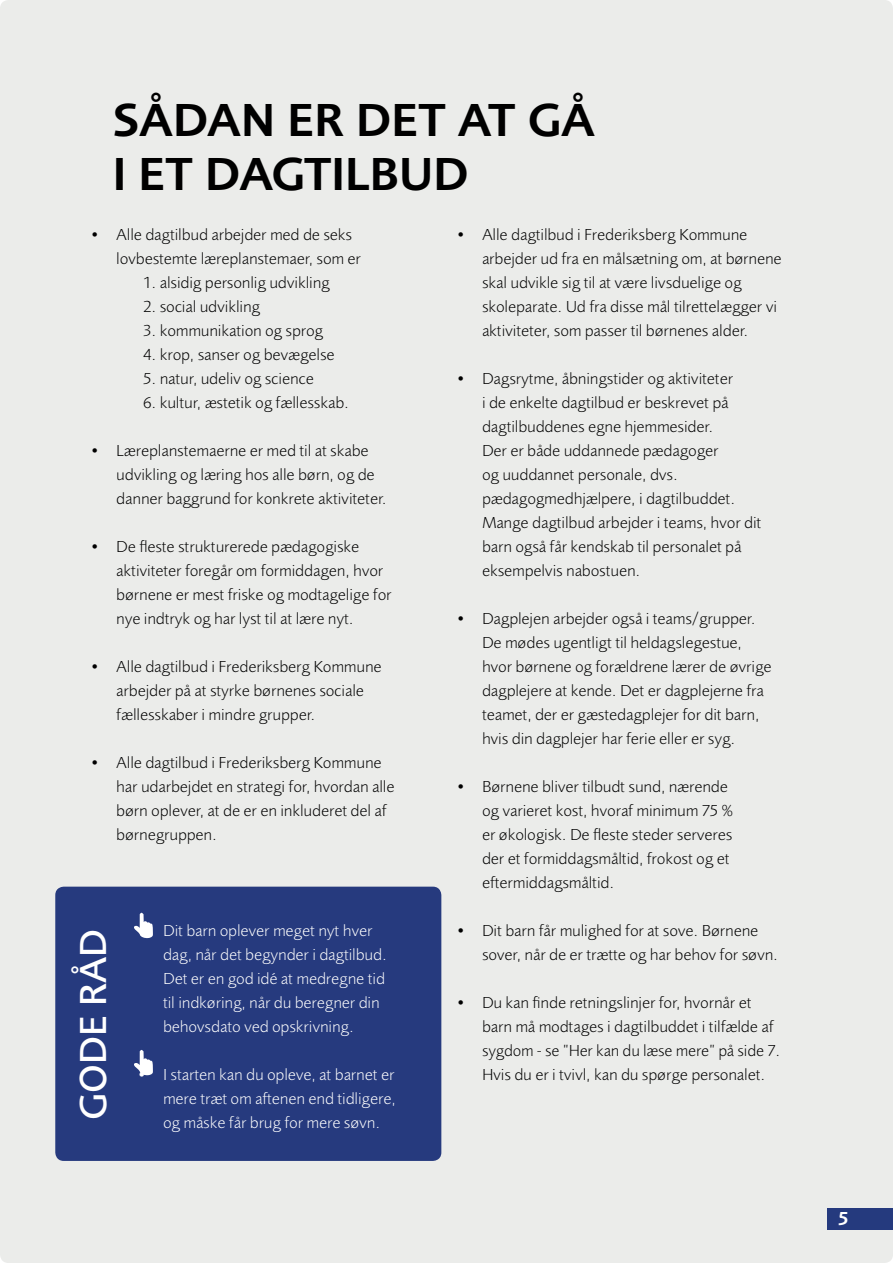
<style>
.page{position:relative;width:893px;height:1263px;background:#ebecea}
.page>*{position:absolute;margin:0;border:0;box-sizing:border-box;transform-origin:0 0}
.t1{font:48px/54px "Foundry Sans Demi";color:#000}
.t2{font:500 39px "Foundry Sans";color:#fff}
.t3{font:19.5px "Foundry Sans Demi";color:#fff}
.t4{font:300 16.5px/24px "Foundry Sans";color:#000}
.t5{font:300 16.5px/24px "Foundry Sans";color:#fff}
</style>
<div class="page">
<div style="left:55px;top:887px;width:386px;height:274px;background:#263a7e;border-radius:9px"></div>
<svg style="left:134px;top:912px;width:19px;height:26px"></svg>
<svg style="left:134px;top:1049px;width:19px;height:26px"></svg>
<div style="left:827px;top:1208px;width:66px;height:21px;background:#253a7e"></div>
<h1 class="t1" style="left:113px;top:93px;width:484px">SÅDAN ER DET AT GÅ<br>I ET DAGTILBUD</h1>
<p class="t4" style="left:116px;top:222px;width:246px;text-indent:-27px">• Alle dagtilbud arbejder med de seks lovbestemte læreplanstemaer, som er</p>
<p class="t4" style="left:143px;top:270px;width:188px">1. alsidig personlig udvikling</p>
<p class="t4" style="left:143px;top:294px;width:118px">2. social udvikling</p>
<p class="t4" style="left:143px;top:318px;width:181px">3. kommunikation og sprog</p>
<p class="t4" style="left:143px;top:343px;width:193px">4. krop, sanser og bevægelse</p>
<p class="t4" style="left:143px;top:367px;width:172px">5. natur, udeliv og science</p>
<p class="t4" style="left:143px;top:391px;width:207px">6. kultur, æstetik og fællesskab.</p>
<p class="t4" style="left:116px;top:438px;width:272px;text-indent:-27px">• Læreplanstemaerne er med til at skabe udvikling og læring hos alle børn, og de danner baggrund for konkrete aktiviteter.</p>
<p class="t4" style="left:116px;top:534px;width:277px;text-indent:-27px">• De fleste strukturerede pædagogiske aktiviteter foregår om formiddagen, hvor børnene er mest friske og modtagelige for nye indtryk og har lyst til at lære nyt.</p>
<p class="t4" style="left:116px;top:654px;width:267px;text-indent:-27px">• Alle dagtilbud i Frederiksberg Kommune arbejder på at styrke børnenes sociale fællesskaber i mindre grupper.</p>
<p class="t4" style="left:116px;top:750px;width:280px;text-indent:-27px">• Alle dagtilbud i Frederiksberg Kommune har udarbejdet en strategi for, hvordan alle børn oplever, at de er en inkluderet del af børnegruppen.</p>
<p class="t4" style="left:482px;top:222px;width:301px;text-indent:-27px">• Alle dagtilbud i Frederiksberg Kommune arbejder ud fra en målsætning om, at børnene skal udvikle sig til at være livsduelige og skoleparate. Ud fra disse mål tilrettelægger vi aktiviteter, som passer til børnenes alder.</p>
<p class="t4" style="left:482px;top:366px;width:281px;text-indent:-27px">• Dagsrytme, åbningstider og aktiviteter<br>i de enkelte dagtilbud er beskrevet på dagtilbuddenes egne hjemmesider.<br>Der er både uddannede pædagoger<br>og uuddannet personale, dvs. pædagogmedhjælpere, i dagtilbuddet.<br>Mange dagtilbud arbejder i teams, hvor dit barn også får kendskab til personalet på eksempelvis nabostuen.</p>
<p class="t4" style="left:482px;top:606px;width:291px;text-indent:-27px">• Dagplejen arbejder også i teams/grupper.<br>De mødes ugentligt til heldagslegestue, hvor børnene og forældrene lærer de øvrige dagplejere at kende. Det er dagplejerne fra teamet, der er gæstedagplejer for dit barn, hvis din dagplejer har ferie eller er syg.</p>
<p class="t4" style="left:482px;top:774px;width:252px;text-indent:-27px">• Børnene bliver tilbudt sund, nærende og varieret kost, hvoraf minimum 75 % er økologisk. De fleste steder serveres der et formiddagsmåltid, frokost og et eftermiddagsmåltid.</p>
<p class="t4" style="left:482px;top:918px;width:297px;text-indent:-27px">• Dit barn får mulighed for at sove. Børnene sover, når de er trætte og har behov for søvn.</p>
<p class="t4" style="left:482px;top:990px;width:300px;text-indent:-27px">• Du kan finde retningslinjer for, hvornår et barn må modtages i dagtilbuddet i tilfælde af sygdom - se ”Her kan du læse mere” på side 7.<br>Hvis du er i tvivl, kan du spørge personalet.</p>
<h2 class="t2" style="left:70px;top:1120px;width:193px;rotate:-90deg">GODE RÅD</h2>
<p class="t5" style="left:163px;top:918px;width:225px;text-indent:-27px">• Dit barn oplever meget nyt hver dag, når det begynder i dagtilbud.<br>Det er en god idé at medregne tid til indkøring, når du beregner din behovsdato ved opskrivning.</p>
<p class="t5" style="left:163px;top:1062px;width:234px;text-align:justify;text-indent:-27px">• I starten kan du opleve, at barnet er mere træt om aftenen end tidligere, og måske får brug for mere søvn.</p>
<p class="t3" style="left:838px;top:1207px;width:13px">5</p>
</div>
